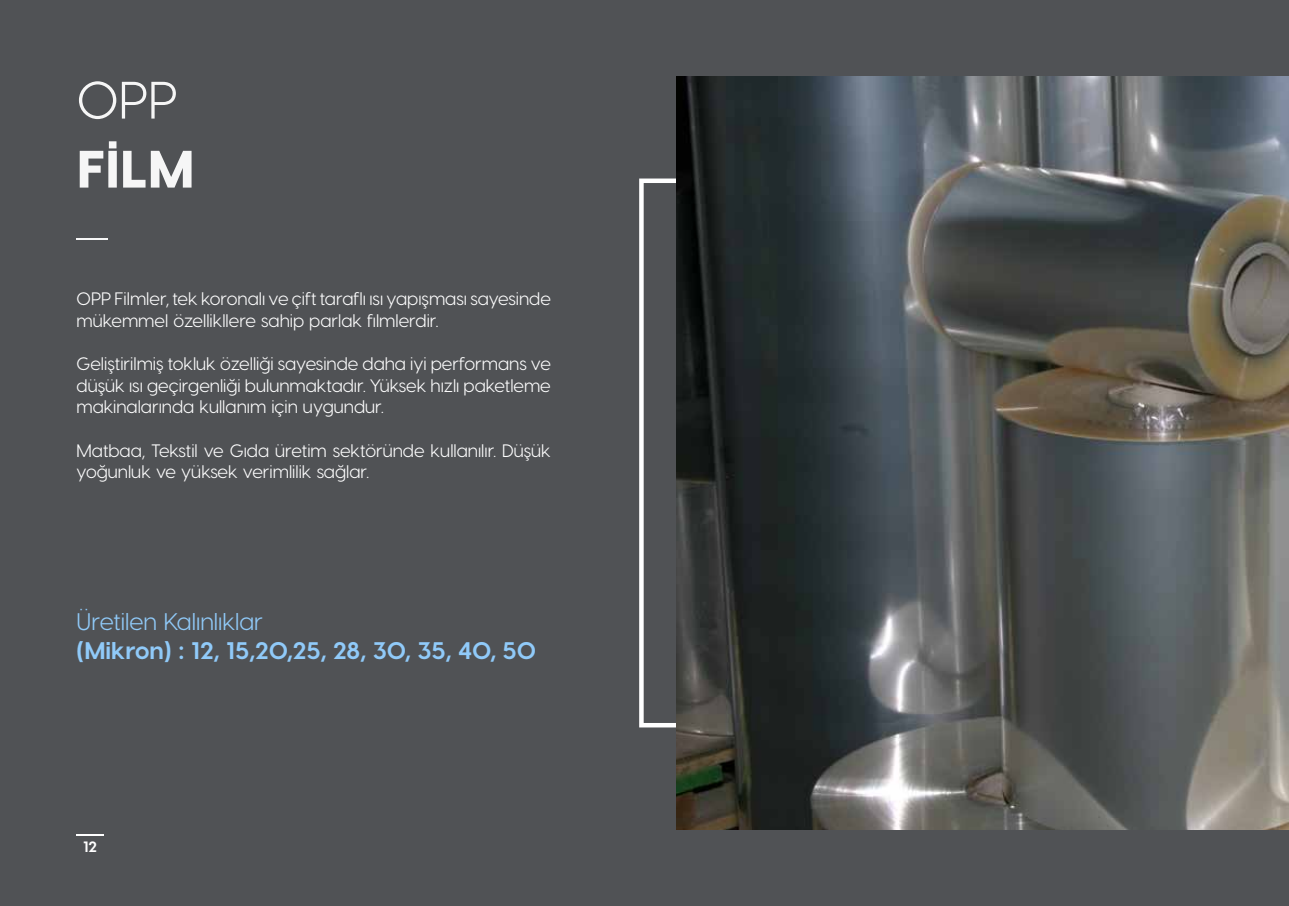
<style>
.page{position:relative;width:1289px;height:906px;background:#fff}
.page>*{position:absolute;margin:0;border:0;box-sizing:border-box;transform-origin:0 0}
.t1{font:800 52.5px "Visby CF";color:#f6f6f6}
.t2{font:52.5px "Visby CF";color:#f6f6f6}
.t3{font:700 24px "Visby CF";color:#90caf9}
.t4{font:24px "Visby CF";color:#90caf9}
.t5{font:18px/21.6px "Visby CF";color:#fff}
.t6{font:700 15px "Visby CF";color:#fff}
</style>
<div class="page">
<div style="left:0;top:0;width:1288px;height:906px;background:#505255"></div>
<hr style="left:1288px;top:0;width:1px;height:906px;background:#505255">
<hr style="left:77px;top:834px;width:27px;height:2px;background:#fff">
<svg style="left:639px;top:178px;width:37px;height:549px"></svg>
<hr style="left:77px;top:239px;width:31px;height:1px;background:#f6f6f6">
<img style="left:676px;top:77px;width:612px;height:752px">
<h1 class="t2" style="left:77px;top:69px;width:103px">OPP</h1>
<h1 class="t1" style="left:77px;top:135px;width:120px">FİLM</h1>
<p class="t5" style="left:77px;top:288px;width:476px">OPP Filmler, tek koronalı ve çift taraflı ısı yapışması sayesinde mükemmel özellikllere sahip parlak filmlerdir.</p>
<p class="t5" style="left:77px;top:353px;width:476px;text-align:justify">Geliştirilmiş tokluk özelliği sayesinde daha iyi performans ve düşük ısı geçirgenliği bulunmaktadır. Yüksek hızlı paketleme makinalarında kullanım için uygundur.</p>
<p class="t5" style="left:77px;top:439px;width:476px">Matbaa, Tekstil ve Gıda üretim sektöründe kullanılır. Düşük yoğunluk ve yüksek verimlilik sağlar.</p>
<h2 class="t4" style="left:77px;top:607px;width:188px">Üretilen Kalınlıklar</h2>
<h2 class="t3" style="left:77px;top:635px;width:461px">(Mikron) : 12, 15,20,25, 28, 30, 35, 40, 50</h2>
<p class="t6" style="left:83px;top:837px;width:16px">12</p>
</div>
